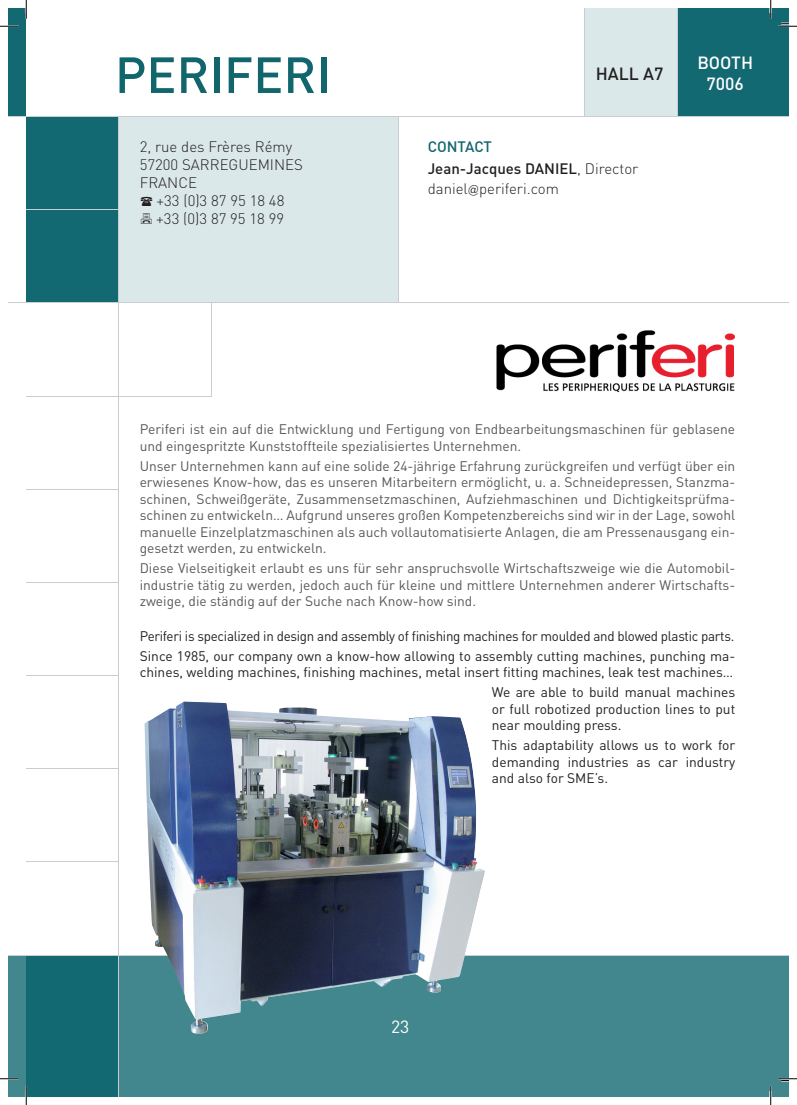
<style>
.page{position:relative;width:797px;height:1105px;background:#fff}
.page>*{position:absolute;margin:0;border:0;box-sizing:border-box;transform-origin:0 0}
.t1{font:500 50px "DIN";color:#11666e}
.t2{font:500 17.5px/21px "DIN";color:#fff}
.t3{font:500 17.5px "DIN";color:#231f20}
.t4{font:17.5px "DIN";color:#fff}
.t5{font:300 15px/18px "DIN";color:#231f20}
.t6{font:500 15px/21.5px "DIN";color:#231f20}
.t7{font:500 15px "DIN";color:#11666e}
.t8{font:13.75px/16.5px "DIN";color:#57585a;text-align:justify}
.t9{font:13.75px/16.5px "DIN";color:#231f20;text-align:right}
.t10{font:13.75px/20px "DIN";letter-spacing:-.02em;color:#231f20}
.s1{color:#11666e}
.s2{font-weight:300}
.s3{font-family:"Formata";font-size:12.5px}
</style>
<div class="page">
<div style="left:9px;top:955px;width:17px;height:141px;background:#42878e"></div>
<div style="left:9px;top:9px;width:17px;height:108px;background:#136972"></div>
<svg style="left:9px;top:955px;width:17px;height:1px"></svg>
<svg style="left:9px;top:116px;width:17px;height:1px"></svg>
<div style="left:119px;top:955px;width:669px;height:141px;background:#42878e"></div>
<div style="left:26px;top:955px;width:93px;height:141px;background:#136972"></div>
<div style="left:677px;top:9px;width:111px;height:108px;background:#136972"></div>
<div style="left:584px;top:9px;width:93px;height:108px;background:#dbe8e9"></div>
<hr style="left:26px;top:489px;width:93px;height:1px;background:#c9ccd1">
<div style="left:26px;top:117px;width:93px;height:186px;background:#136972"></div>
<div style="left:119px;top:117px;width:278px;height:186px;background:#dbe8e9"></div>
<hr style="left:26px;top:209px;width:93px;height:1px;background:#c9ccd1">
<hr style="left:26px;top:303px;width:762px;height:1px;background:#c9ccd1">
<hr style="left:26px;top:396px;width:186px;height:1px;background:#c9ccd1">
<hr style="left:26px;top:582px;width:93px;height:1px;background:#c9ccd1">
<hr style="left:26px;top:675px;width:93px;height:1px;background:#c9ccd1">
<hr style="left:26px;top:767px;width:93px;height:1px;background:#c9ccd1">
<hr style="left:26px;top:861px;width:93px;height:1px;background:#c9ccd1">
<hr style="left:26px;top:955px;width:762px;height:1px;background:#c9ccd1">
<hr style="left:397px;top:117px;width:1px;height:186px;background:#c9ccd1">
<hr style="left:118px;top:117px;width:1px;height:979px;background:#c9ccd1">
<hr style="left:211px;top:303px;width:1px;height:93px;background:#c9ccd1">
<hr style="left:584px;top:9px;width:1px;height:108px;background:#c9ccd1">
<hr style="left:677px;top:9px;width:1px;height:108px;background:#c9ccd1">
<hr style="left:26px;top:116px;width:762px;height:1px;background:#c9ccd1">
<img style="left:496px;top:330px;width:239px;height:63px">
<img style="left:144px;top:706px;width:341px;height:328px">
<svg style="left:0;top:23px;width:19px;height:4px"></svg>
<svg style="left:778px;top:23px;width:19px;height:4px"></svg>
<svg style="left:0;top:1078px;width:19px;height:3px"></svg>
<svg style="left:778px;top:1078px;width:19px;height:3px"></svg>
<svg style="left:25px;top:0;width:2px;height:19px"></svg>
<svg style="left:25px;top:1086px;width:2px;height:19px"></svg>
<svg style="left:769px;top:0;width:2px;height:19px"></svg>
<svg style="left:769px;top:1086px;width:2px;height:19px"></svg>
<h1 class="t1" style="left:115px;top:43px;width:217px">PERIFERI</h1>
<p class="t5" style="left:140px;top:137px;width:165px">2, rue des Frères Rémy<br>57200 SARREGUEMINES<br>FRANCE</p>
<p class="t5" style="left:156px;top:191px;width:130px">+33 (0)3 87 95 18 48 +33 (0)3 87 95 18 99</p>
<p class="t3" style="left:595px;top:62px;width:12px">HALL</p>
<p class="t3" style="left:643px;top:62px;width:22px">A7</p>
<p class="t6" style="left:427px;top:135px;width:212px;text-indent:37px"><span class="s1">ACT<br></span>JEAN-JACQUES DAN IEL<span class="s2">, Director</span></p>
<p class="t5" style="left:427px;top:179px;width:133px">daniel<span class="s3">@</span>periferi.com</p>
<p class="t7" style="left:427px;top:137px;width:20px">CONT</p>
<p class="t2" style="left:697px;top:52px;width:23px">BOOT</p>
<p class="t2" style="left:706px;top:52px;width:48px;text-indent:34px">H<br>7006</p>
<p class="t8" style="left:140px;top:421px;width:597px">Periferi ist ein auf die Entwicklung und Fertigung von Endbearbeitungsmaschinen für geblasene und eingespritzte Kunststoffteile spezialisiertes Unternehmen.</p>
<p class="t8" style="left:140px;top:457px;width:597px">Unser Unternehmen kann auf eine solide 24-jährige Erfahrung zurückgreifen und verfügt über ein erwiesenes Know-how, das es unseren Mitarbeitern ermöglicht, u. a. Schneidepressen, Stanzma&shy;schinen, Schweißgeräte, Zusammensetzmaschinen, Aufziehmaschinen und Dichtigkeitsprüfma&shy;schinen zu entwickeln… Aufgrund unseres großen Kompetenzbereichs sind wir in der Lage, sowohl manuelle Einzelplatzmaschinen als auch vollautomatisierte Anlagen, die am Pressenausgang ein&shy;gesetzt werden, zu entwickeln.</p>
<p class="t8" style="left:140px;top:560px;width:597px">Diese Vielseitigkeit erlaubt es uns für sehr anspruchsvolle Wirtschaftszweige wie die Automobil&shy;industrie tätig zu werden, jedoch auch für kleine und mittlere Unternehmen anderer Wirtschafts&shy;zweige, die ständig auf der Suche nach Know-how sind.</p>
<p class="t10" style="left:140px;top:625px;width:597px">Periferi is specialized in design and assembly of finishing machines for moulded and blowed plastic parts.<br>Since 1985, our company own a know-how allowing to assembly cutting machines, punching ma-</p>
<p class="t9" style="left:140px;top:662px;width:597px;line-height:20px">chines, welding machines, finishing machines, metal insert fitting machines, leak test machines…<br>We are able to build manual machines</p>
<p class="t9" style="left:492px;top:700px;width:245px;text-align:left">or full robotized production lines to put near moulding press.</p>
<p class="t9" style="left:492px;top:737px;width:245px;text-align:justify">This adaptability allows us to work for demanding industries as car industry and also for SME’s.</p>
<p class="t4" style="left:391px;top:1015px;width:20px">23</p>
</div>
